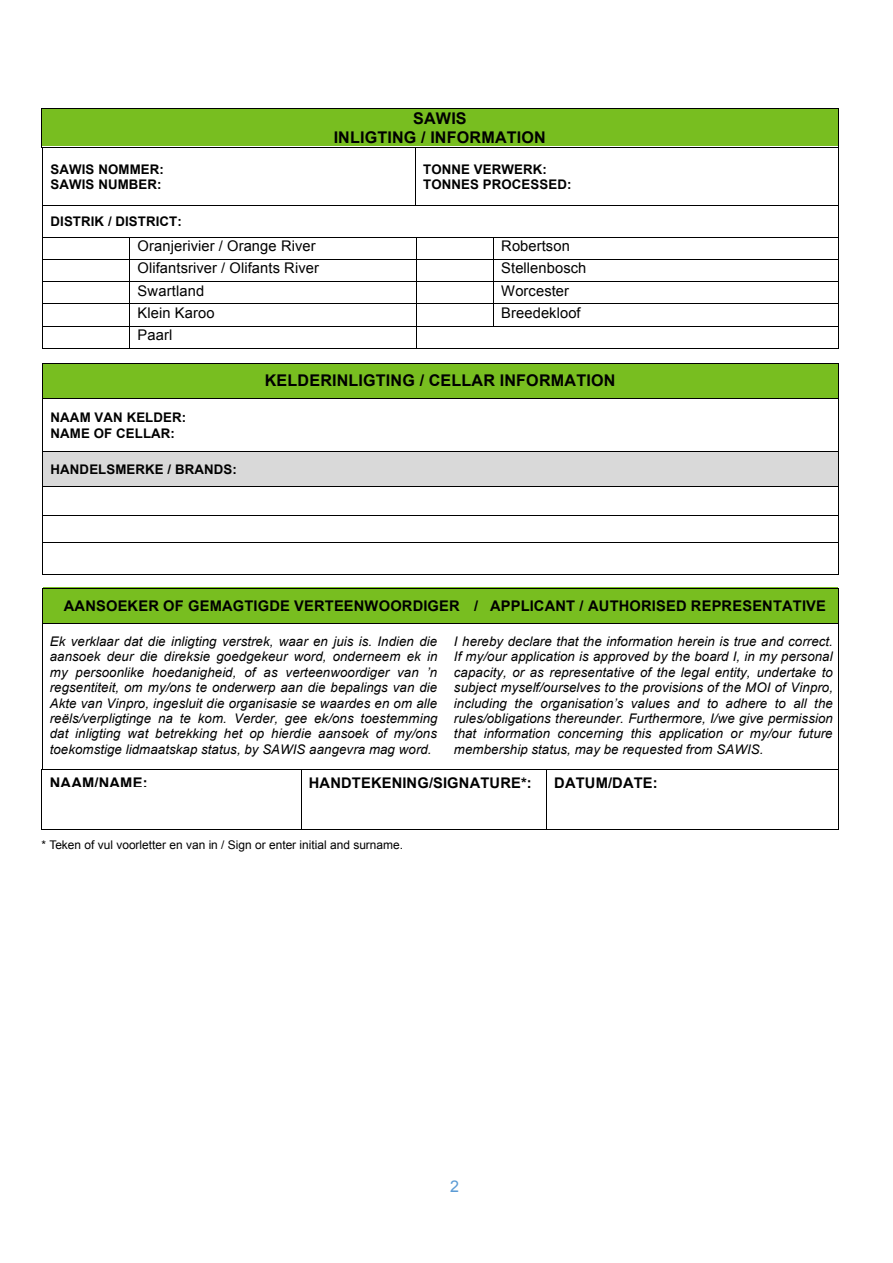
<style>
.page{position:relative;width:893px;height:1263px;background:#fff}
.page>*{position:absolute;margin:0;border:0;box-sizing:border-box;transform-origin:0 0}
.t1{font:700 16.05px/19px "Arial";letter-spacing:.01em;color:#000;text-align:center}
.t2{font:16.05px "Arial";color:#5b9bd5}
.t3{font:700 14.7px "Arial";letter-spacing:.01em;color:#000}
.t4{font:14.7px "Arial";letter-spacing:.01em;color:#000}
.t5{font:italic 13.2px/15.5px "Arial";letter-spacing:.005em;color:#000;text-align:justify}
.t6{font:700 13.2px/15.5px "Arial";letter-spacing:.01em;color:#000}
.t7{font:12px "Arial";color:#000}
</style>
<div class="page">
<div style="left:50px;top:109px;width:780px;height:19px;background:#78be20"></div>
<div style="left:50px;top:128px;width:780px;height:18px;background:#78be20"></div>
<hr style="left:42px;top:108px;width:796px;height:1px;background:#000">
<hr style="left:42px;top:109px;width:1px;height:38px;background:#000">
<hr style="left:838px;top:109px;width:1px;height:38px;background:#000">
<hr style="left:43px;top:147px;width:372px;height:1px;background:#000">
<hr style="left:416px;top:147px;width:422px;height:1px;background:#000">
<hr style="left:42px;top:148px;width:1px;height:57px;background:#000">
<hr style="left:415px;top:148px;width:1px;height:57px;background:#000">
<hr style="left:838px;top:148px;width:1px;height:57px;background:#000">
<hr style="left:43px;top:205px;width:372px;height:1px;background:#000">
<hr style="left:416px;top:205px;width:422px;height:1px;background:#000">
<hr style="left:42px;top:206px;width:1px;height:31px;background:#000">
<hr style="left:838px;top:206px;width:1px;height:31px;background:#000">
<hr style="left:43px;top:237px;width:86px;height:1px;background:#000">
<hr style="left:130px;top:237px;width:286px;height:1px;background:#000">
<hr style="left:417px;top:237px;width:76px;height:1px;background:#000">
<hr style="left:494px;top:237px;width:344px;height:1px;background:#000">
<hr style="left:43px;top:259px;width:86px;height:1px;background:#000">
<hr style="left:130px;top:259px;width:286px;height:1px;background:#000">
<hr style="left:417px;top:259px;width:76px;height:1px;background:#000">
<hr style="left:494px;top:259px;width:344px;height:1px;background:#000">
<hr style="left:43px;top:281px;width:86px;height:1px;background:#000">
<hr style="left:130px;top:281px;width:286px;height:1px;background:#000">
<hr style="left:417px;top:281px;width:76px;height:1px;background:#000">
<hr style="left:494px;top:281px;width:344px;height:1px;background:#000">
<hr style="left:43px;top:304px;width:86px;height:1px;background:#000">
<hr style="left:130px;top:304px;width:286px;height:1px;background:#000">
<hr style="left:417px;top:304px;width:76px;height:1px;background:#000">
<hr style="left:494px;top:304px;width:344px;height:1px;background:#000">
<hr style="left:43px;top:326px;width:86px;height:1px;background:#000">
<hr style="left:130px;top:326px;width:286px;height:1px;background:#000">
<hr style="left:417px;top:326px;width:76px;height:1px;background:#000">
<svg style="left:493px;top:237px;width:1px;height:90px"></svg>
<hr style="left:494px;top:326px;width:344px;height:1px;background:#000">
<svg style="left:42px;top:237px;width:1px;height:112px"></svg>
<hr style="left:43px;top:348px;width:86px;height:1px;background:#000">
<svg style="left:129px;top:237px;width:1px;height:112px"></svg>
<hr style="left:130px;top:348px;width:286px;height:1px;background:#000">
<svg style="left:416px;top:237px;width:1px;height:112px"></svg>
<hr style="left:417px;top:348px;width:421px;height:1px;background:#000">
<svg style="left:838px;top:237px;width:1px;height:112px"></svg>
<div style="left:43px;top:364px;width:795px;height:34px;background:#78be20"></div>
<hr style="left:43px;top:363px;width:795px;height:1px;background:#000">
<hr style="left:42px;top:363px;width:1px;height:35px;background:#000">
<hr style="left:838px;top:363px;width:1px;height:35px;background:#000">
<hr style="left:43px;top:398px;width:340px;height:1px;background:#000">
<hr style="left:384px;top:398px;width:454px;height:1px;background:#000">
<hr style="left:42px;top:398px;width:1px;height:53px;background:#000">
<hr style="left:838px;top:398px;width:1px;height:53px;background:#000">
<div style="left:43px;top:452px;width:795px;height:34px;background:#d9d9d9"></div>
<hr style="left:43px;top:451px;width:340px;height:1px;background:#000">
<hr style="left:384px;top:451px;width:454px;height:1px;background:#000">
<hr style="left:42px;top:452px;width:1px;height:34px;background:#000">
<hr style="left:838px;top:452px;width:1px;height:34px;background:#000">
<hr style="left:43px;top:486px;width:795px;height:1px;background:#000">
<hr style="left:43px;top:515px;width:795px;height:1px;background:#000">
<svg style="left:42px;top:486px;width:1px;height:57px"></svg>
<hr style="left:43px;top:542px;width:795px;height:1px;background:#000">
<svg style="left:838px;top:486px;width:1px;height:57px"></svg>
<hr style="left:42px;top:543px;width:1px;height:31px;background:#000">
<hr style="left:43px;top:574px;width:795px;height:1px;background:#000">
<hr style="left:838px;top:543px;width:1px;height:31px;background:#000">
<hr style="left:42px;top:770px;width:259px;height:1px;background:#000">
<hr style="left:301px;top:770px;width:245px;height:1px;background:#000">
<hr style="left:546px;top:770px;width:292px;height:1px;background:#000">
<hr style="left:42px;top:770px;width:1px;height:60px;background:#000">
<hr style="left:42px;top:829px;width:504px;height:1px;background:#000">
<hr style="left:301px;top:770px;width:1px;height:60px;background:#000">
<hr style="left:546px;top:770px;width:1px;height:60px;background:#000">
<hr style="left:546px;top:829px;width:292px;height:1px;background:#000">
<hr style="left:838px;top:770px;width:1px;height:60px;background:#000">
<div style="left:43px;top:588px;width:795px;height:35px;background:#78be20"></div>
<hr style="left:43px;top:588px;width:795px;height:1px;background:#000">
<hr style="left:42px;top:588px;width:1px;height:35px;background:#000">
<hr style="left:838px;top:588px;width:1px;height:35px;background:#000">
<hr style="left:43px;top:623px;width:795px;height:1px;background:#000">
<hr style="left:42px;top:624px;width:1px;height:146px;background:#000">
<hr style="left:838px;top:624px;width:1px;height:146px;background:#000">
<p class="t1" style="left:334px;top:109px;width:214px">SAWIS<br>INLIGTING / INFORMATION</p>
<p class="t6" style="left:51px;top:162px;width:115px">SAWIS NOMMER:<br>SAWIS NUMBER:</p>
<p class="t6" style="left:423px;top:162px;width:150px">TONNE VERWERK:<br>TONNES PROCESSED:</p>
<p class="t6" style="left:51px;top:214px;width:133px">DISTRIK / DISTRICT:</p>
<p class="t4" style="left:138px;top:236px;width:180px">Oranjerivier / Orange River</p>
<p class="t4" style="left:501px;top:236px;width:70px">Robertson</p>
<p class="t4" style="left:138px;top:259px;width:183px">Olifantsriver / Olifants River</p>
<p class="t4" style="left:501px;top:259px;width:87px">Stellenbosch</p>
<p class="t4" style="left:138px;top:281px;width:68px">Swartland</p>
<p class="t4" style="left:501px;top:281px;width:69px">Worcester</p>
<p class="t4" style="left:138px;top:303px;width:78px">Klein Karoo</p>
<p class="t4" style="left:501px;top:303px;width:81px">Breedekloof</p>
<p class="t4" style="left:138px;top:326px;width:36px">Paarl</p>
<p class="t1" style="left:265px;top:372px;width:352px">KELDERINLIGTING / CELLAR INFORMATION</p>
<p class="t6" style="left:51px;top:410px;width:137px">NAAM VAN KELDER:<br>NAME OF CELLAR:</p>
<p class="t6" style="left:51px;top:462px;width:188px">HANDELSMERKE / BRANDS:</p>
<p class="t3" style="left:64px;top:596px;width:764px">AANSOEKER OF GEMAGTIGDE VERTEENWOORDIGER / APPLICANT / AUTHORISED REPRESENTATIVE</p>
<p class="t5" style="left:50px;top:633px;width:389px">Ek verklaar dat die inligting verstrek, waar en juis is. Indien die aansoek deur die direksie goedgekeur word, onderneem ek in my persoonlike hoedanigheid, of as verteenwoordiger van ’n regsentiteit, om my/ons te onderwerp aan die bepalings van die Akte van Vinpro, ingesluit die organisasie se waardes en om alle reëls/verpligtinge na te kom. Verder, gee ek/ons toestemming dat inligting wat betrekking het op hierdie aansoek of my/ons toekomstige lidmaatskap status, by SAWIS aangevra mag word.</p>
<p class="t5" style="left:454px;top:633px;width:381px">I hereby declare that the information herein is true and correct.<br>If my/our application is approved by the board I, in my personal capacity, or as representative of the legal entity, undertake to subject myself/ourselves to the provisions of the MOI of Vinpro, including the organisation’s values and to adhere to all the rules/obligations thereunder. Furthermore, I/we give permission that information concerning this application or my/our future membership status, may be requested from SAWIS.</p>
<p class="t3" style="left:50px;top:773px;width:99px">NAAM/NAME:</p>
<p class="t3" style="left:309px;top:773px;width:224px">HANDTEKENING/SIGNATURE*:</p>
<p class="t3" style="left:554px;top:773px;width:105px">DATUM/DATE:</p>
<p class="t7" style="left:42px;top:837px;width:363px">* Teken of vul voorletter en van in / Sign or enter initial and surname.</p>
<p class="t2" style="left:450px;top:1176px;width:10px">2</p>
</div>
